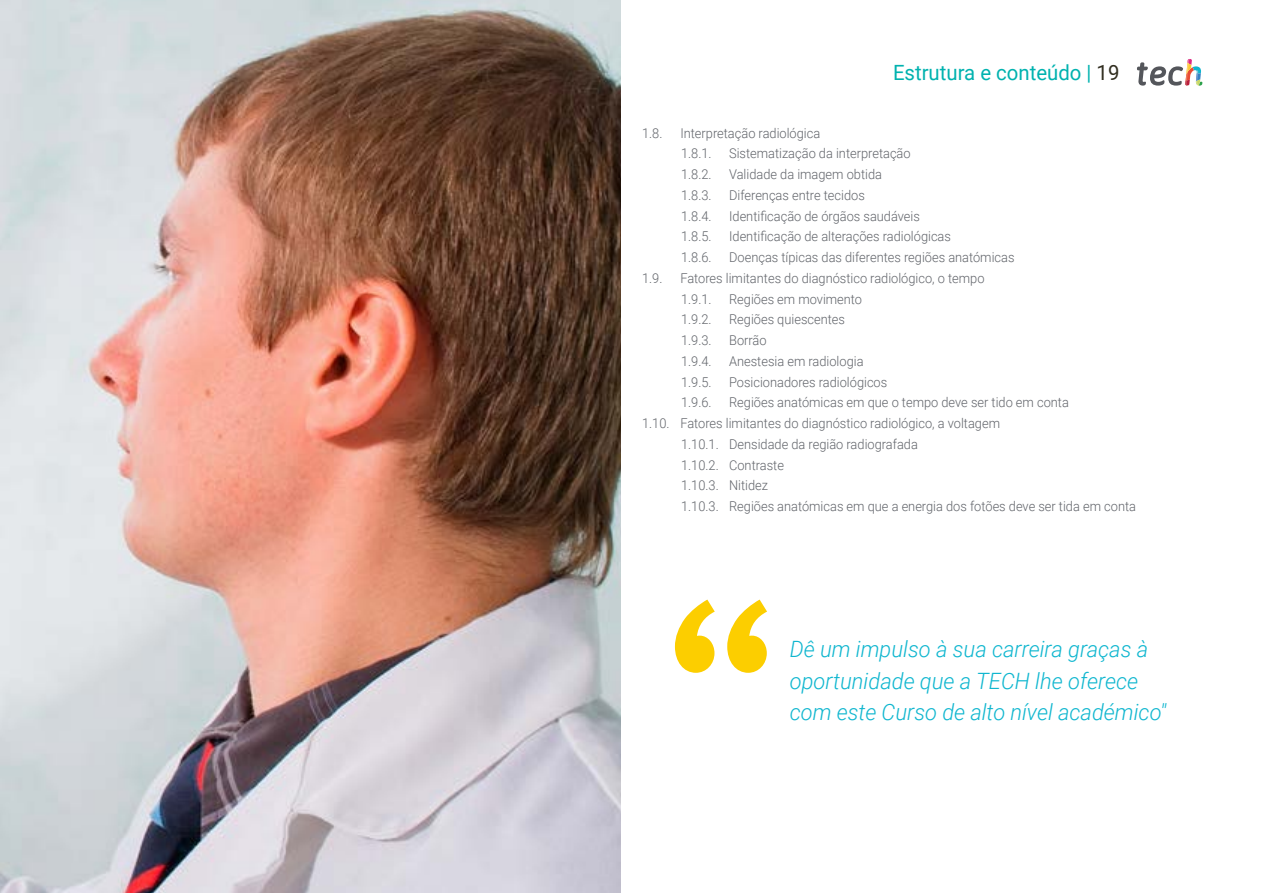
<style>
.page{position:relative;width:1263px;height:893px;background:#fff}
.page>*{position:absolute;margin:0;border:0;box-sizing:border-box;transform-origin:0 0}
.t1{font:italic 300 22.5px/31.5px "Roboto";color:#0fb6cf}
.t2{font:21px "Roboto";color:#00b2af}
.t3{font:300 13.5px/20.7px "Roboto";color:#61646a;scale:.95 1}
.s1{color:#312e20}
</style>
<div class="page">
<svg style="left:1137px;top:59px;width:65px;height:27px"></svg>
<img style="left:0;top:0;width:621px;height:893px">
<svg style="left:675px;top:600px;width:92px;height:73px"></svg>
<h2 class="t2" style="left:893px;top:57px;width:228px">Estrutura e conteúdo | <span class="s1">19</span></h2>
<p class="t3" style="left:642px;top:122px;width:23px">1.8.</p>
<p class="t3" style="left:680px;top:122px;width:149px">Interpretação radiológica<br>1.8.1.</p>
<p class="t3" style="left:729px;top:143px;width:193px">Sistematização da interpretação</p>
<p class="t3" style="left:681px;top:164px;width:34px">1.8.2.</p>
<p class="t3" style="left:729px;top:164px;width:162px">Validade da imagem obtida</p>
<p class="t3" style="left:681px;top:184px;width:34px">1.8.3.</p>
<p class="t3" style="left:729px;top:184px;width:144px">Diferenças entre tecidos</p>
<p class="t3" style="left:681px;top:205px;width:34px">1.8.4.</p>
<p class="t3" style="left:729px;top:205px;width:202px">Identificação de órgãos saudáveis</p>
<p class="t3" style="left:681px;top:226px;width:34px">1.8.5.</p>
<p class="t3" style="left:729px;top:226px;width:235px">Identificação de alterações radiológicas</p>
<p class="t3" style="left:681px;top:247px;width:34px">1.8.6.</p>
<p class="t3" style="left:729px;top:247px;width:302px">Doenças típicas das diferentes regiões anatómicas</p>
<p class="t3" style="left:642px;top:267px;width:23px">1.9.</p>
<p class="t3" style="left:680px;top:267px;width:322px">Fatores limitantes do diagnóstico radiológico, o tempo<br>1.9.1.</p>
<p class="t3" style="left:729px;top:288px;width:141px">Regiões em movimento</p>
<p class="t3" style="left:681px;top:309px;width:34px">1.9.2.</p>
<p class="t3" style="left:729px;top:309px;width:123px">Regiões quiescentes</p>
<p class="t3" style="left:681px;top:330px;width:34px">1.9.3.</p>
<p class="t3" style="left:729px;top:330px;width:41px">Borrão</p>
<p class="t3" style="left:681px;top:350px;width:34px">1.9.4.</p>
<p class="t3" style="left:729px;top:350px;width:143px">Anestesia em radiologia</p>
<p class="t3" style="left:681px;top:371px;width:34px">1.9.5.</p>
<p class="t3" style="left:729px;top:371px;width:168px">Posicionadores radiológicos</p>
<p class="t3" style="left:681px;top:392px;width:34px">1.9.6.</p>
<p class="t3" style="left:729px;top:392px;width:359px">Regiões anatómicas em que o tempo deve ser tido em conta</p>
<p class="t3" style="left:642px;top:413px;width:378px">1.10. Fatores limitantes do diagnóstico radiológico, a voltagem</p>
<p class="t3" style="left:681px;top:433px;width:251px">1.10.1. Densidade da região radiografada</p>
<p class="t3" style="left:681px;top:454px;width:110px">1.10.2. Contraste</p>
<p class="t3" style="left:681px;top:475px;width:93px">1.10.3. Nitidez</p>
<p class="t3" style="left:681px;top:496px;width:480px">1.10.3. Regiões anatómicas em que a energia dos fotões deve ser tida em conta</p>
<h1 class="t1" style="left:790px;top:633px;width:378px">Dê um impulso à sua carreira graças à oportunidade que a TECH lhe oferece com este Curso de alto nível académico"</h1>
</div>
